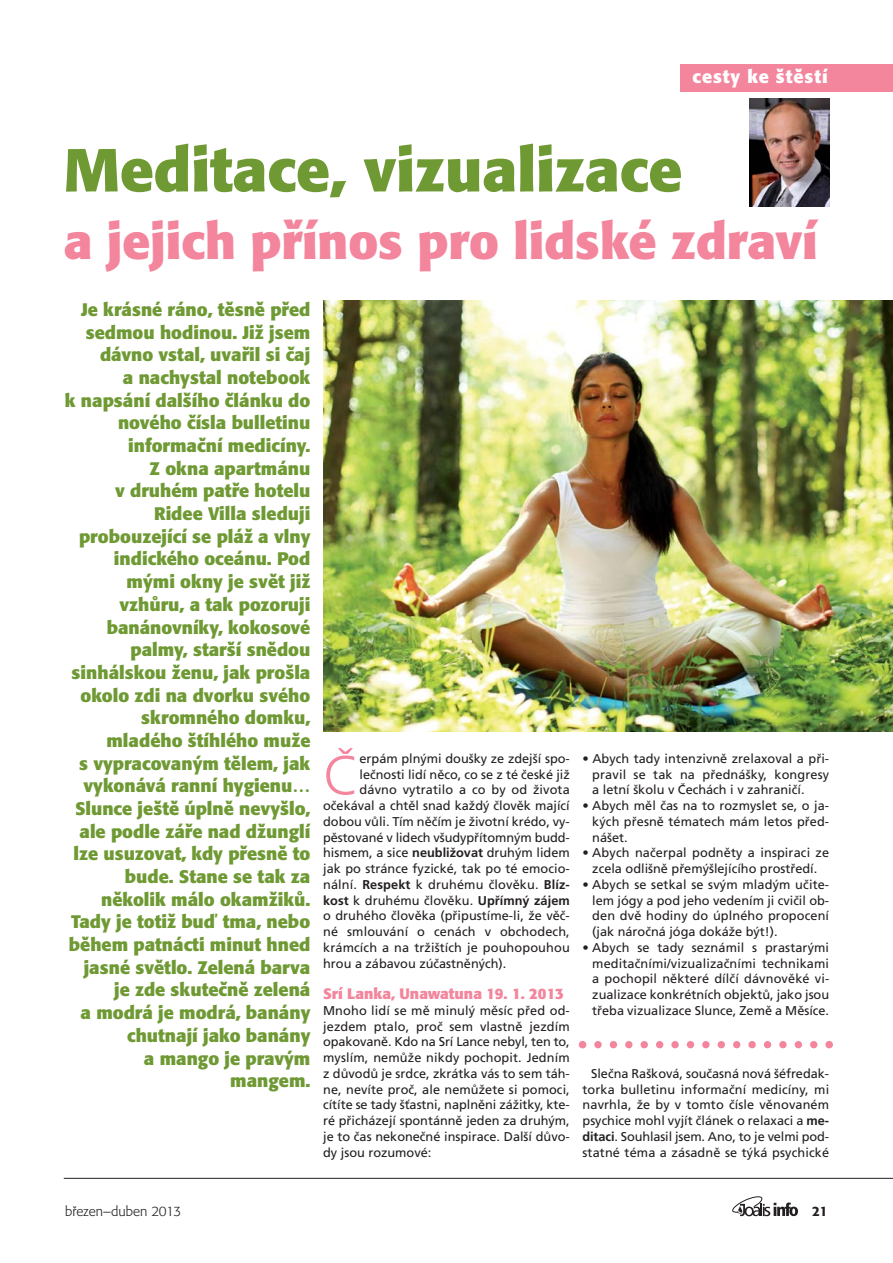
<style>
.page{position:relative;width:893px;height:1263px;background:#fff}
.page>*{position:absolute;margin:0;border:0;box-sizing:border-box;transform-origin:0 0}
.t1{font:700 60px "Formata CE";color:#6e9933}
.t2{font:300 54.75px "Frutiger CE";color:#f3859d}
.t3{font:700 49.5px "Formata CE";color:#f3859d}
.t4{font:700 18px/22.6px "Formata CE";color:#6e9933;text-align:right}
.t5{font:700 18px "Formata CE";letter-spacing:.05em;color:#fff}
.t6{font:700 15px "Formata CE";color:#f3859d}
.t7{font:300 13.5px "Formata CE";color:#231f20}
.t8{font:500 13.5px "Formata CE";color:#231f20}
.t9{font:12.75px/15.8px "Frutiger CE";color:#231f20;text-align:justify}
.t10{font:700 12.75px "Frutiger CE";letter-spacing:.005em;color:#231f20}
.s1{font-weight:700}
.s2{font-weight:400}
</style>
<div class="page">
<svg style="left:732px;top:1196px;width:66px;height:20px"></svg>
<hr style="left:64px;top:1178px;width:829px;height:1px;background:#231f20">
<img style="left:323px;top:301px;width:570px;height:430px">
<div style="left:680px;top:64px;width:213px;height:28px;background:#f3859d"></div>
<img style="left:749px;top:99px;width:80px;height:108px">
<svg style="left:579px;top:1041px;width:254px;height:7px"></svg>
<h3 class="t5" style="left:692px;top:68px;width:137px">cesty ke štěstí</h3>
<h1 class="t1" style="left:64px;top:144px;width:620px">Meditace, vizualizace</h1>
<h3 class="t3" style="left:64px;top:219px;width:755px">a jejich přínos pro lidské zdraví</h3>
<p class="t4" style="left:65px;top:300px;width:247px">Je krásné ráno, těsně před sedmou hodinou. Již jsem dávno vstal, uvařil si čaj<br>a nachystal notebook<br>k napsání dalšího článku do nového čísla bulletinu informační medicíny.<br>Z okna apartmánu<br>v druhém patře hotelu<br>Ridee Villa sleduji probouzející se pláž a vlny indického oceánu. Pod mými okny je svět již vzhůru, a tak pozoruji banánovníky, kokosové palmy, starší snědou sinhálskou ženu, jak prošla okolo zdi na dvorku svého skromného domku, mladého štíhlého muže<br>s vypracovaným tělem, jak vykonává ranní hygienu…<br>Slunce ještě úplně nevyšlo, ale podle záře nad džunglí lze usuzovat, kdy přesně to bude. Stane se tak za několik málo okamžiků.<br>Tady je totiž buď tma, nebo během patnácti minut hned jasné světlo. Zelená barva je zde skutečně zelená<br>a modrá je modrá, banány chutnají jako banány<br>a mango je pravým mangem.</p>
<h2 class="t2" style="left:323px;top:753px;width:38px">Č</h2>
<p class="t9" style="left:360px;top:752px;width:212px">erpám plnými doušky ze zdejší spo-</p>
<p class="t9" style="left:592px;top:752px;width:238px;text-indent:-10px">• Abych tady intenzivně zrelaxoval a při&shy;pravil se tak na přednášky, kongresy a letní školu v Čechách i v zahraničí.</p>
<p class="t9" style="left:592px;top:799px;width:238px;text-indent:-10px">• Abych měl čas na to rozmyslet se, o ja&shy;kých přesně tématech mám letos před&shy;nášet.</p>
<p class="t9" style="left:583px;top:846px;width:248px;text-align:center">• Abych načerpal podněty a inspiraci ze zcela odlišně přemýšlejícího prostředí.</p>
<p class="t9" style="left:592px;top:878px;width:238px;text-indent:-10px">• Abych se setkal se svým mladým učite&shy;lem jógy a pod jeho vedením ji cvičil ob&shy;den dvě hodiny do úplného propocení (jak náročná jóga dokáže být!).</p>
<p class="t9" style="left:592px;top:941px;width:238px;text-indent:-10px">• Abych se tady seznámil s prastarými meditačními/vizualizačními technikami a pochopil některé dílčí dávnověké vi&shy;zualizace konkrétních objektů, jako jsou třeba vizualizace Slunce, Země a Měsíce.</p>
<p class="t9" style="left:360px;top:767px;width:212px">lečnosti lidí něco, co se z té české již</p>
<p class="t9" style="left:360px;top:783px;width:212px">dávno vytratilo a co by od života</p>
<p class="t9" style="left:323px;top:799px;width:248px">očekával a chtěl snad každý člověk mající</p>
<p class="t9" style="left:323px;top:815px;width:248px">dobou vůli. Tím něčím je životní krédo, vy-</p>
<p class="t9" style="left:323px;top:830px;width:248px">pěstované v lidech všudypřítomným budd-</p>
<p class="t9" style="left:323px;top:846px;width:248px">hismem, a sice <span class="s1">neubližovat</span> druhým lidem</p>
<p class="t9" style="left:323px;top:862px;width:248px">jak po stránce fyzické, tak po té emocio-</p>
<p class="t9" style="left:323px;top:878px;width:248px">nální. <span class="s1">Respekt</span> k druhému člověku. <span class="s1">Blíz-</span></p>
<p class="t10" style="left:323px;top:895px;width:248px">kost <span class="s2">k druhému člověku.</span> Upřímný zájem</p>
<p class="t9" style="left:323px;top:909px;width:248px">o druhého člověka (připustíme-li, že věč-</p>
<p class="t9" style="left:323px;top:925px;width:248px">né smlouvání o cenách v obchodech,</p>
<p class="t9" style="left:323px;top:941px;width:248px">krámcích a na tržištích je pouhopouhou</p>
<p class="t9" style="left:323px;top:956px;width:185px">hrou a zábavou zúčastněných).</p>
<p class="t6" style="left:323px;top:987px;width:242px">Srí Lanka, Unawatuna 19. 1. 2013</p>
<p class="t9" style="left:323px;top:1004px;width:248px">Mnoho lidí se mě minulý měsíc před od&shy;jezdem ptalo, proč sem vlastně jezdím opakovaně. Kdo na Srí Lance nebyl, ten to, myslím, nemůže nikdy pochopit. Jedním z důvodů je srdce, zkrátka vás to sem táh&shy;ne, nevíte proč, ale nemůžete si pomoci, cítíte se tady šťastni, naplněni zážitky, kte&shy;ré přicházejí spontánně jeden za druhým, je to čas nekonečné inspirace. Další důvo&shy;dy jsou rozumové:</p>
<p class="t9" style="left:583px;top:1067px;width:248px;text-indent:9px">Slečna Rašková, současná nová šéfredak&shy;torka bulletinu informační medicíny, mi navrhla, že by v tomto čísle věnovaném psychice mohl vyjít článek o relaxaci a <span class="s1">me&shy;ditaci</span>. Souhlasil jsem. Ano, to je velmi pod&shy;statné téma a zásadně se týká psychické</p>
<p class="t7" style="left:65px;top:1205px;width:118px">březen–duben 2013</p>
<p class="t8" style="left:812px;top:1205px;width:17px">21</p>
</div>
